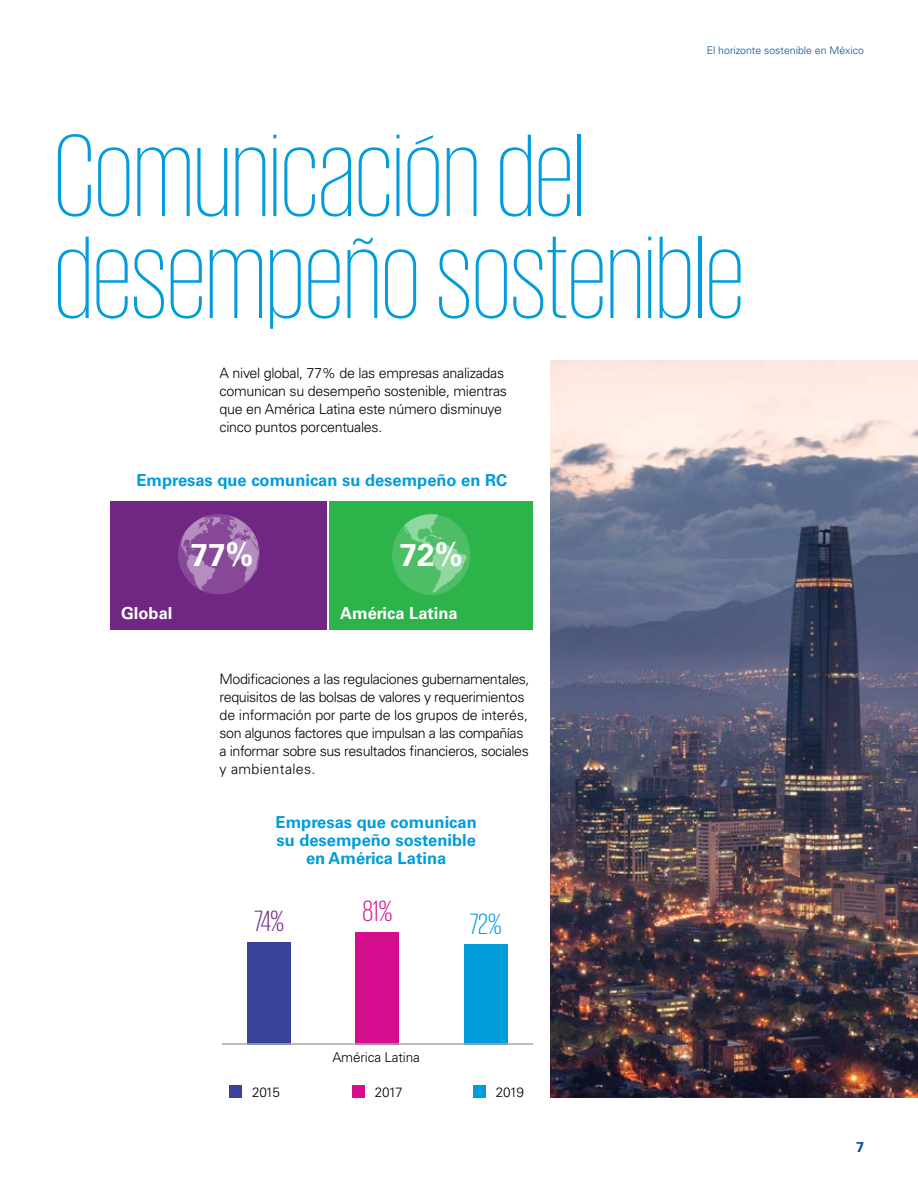
<style>
.page{position:relative;width:918px;height:1188px;background:#fff}
.page>*{position:absolute;margin:0;border:0;box-sizing:border-box;transform-origin:0 0}
.t1{font:200 120px/102px "KPMG";color:#009cdc}
.t2{font:700 31.5px "Univers";color:#fff}
.t3{font:300 30px "KPMG";color:#702784}
.t4{font:300 30px "KPMG";color:#d40e8c}
.t5{font:300 30px "KPMG";color:#009cdc}
.t6{font:700 16.5px/18px "Univers";color:#009cdc;text-align:center}
.t7{font:700 16.5px "Univers";color:#fff}
.t8{font:300 14.25px/18px "Univers";letter-spacing:-.025em;color:#000}
.t9{font:700 14.25px "Univers";color:#004e98}
.t10{font:300 13.5px "Univers";letter-spacing:-.01em;color:#000}
.t11{font:300 10.5px "Univers";color:#004e98}
</style>
<div class="page">
<div style="left:111px;top:502px;width:216px;height:128px;background:#702784"></div>
<div style="left:330px;top:502px;width:203px;height:128px;background:#2cb34a"></div>
<img style="left:551px;top:360px;width:367px;height:737px">
<div style="left:229px;top:1086px;width:13px;height:12px;background:#38449c"></div>
<div style="left:352px;top:1086px;width:12px;height:12px;background:#d40e8c"></div>
<div style="left:473px;top:1086px;width:12px;height:12px;background:#009cdc"></div>
<div style="left:464px;top:945px;width:44px;height:100px;background:#009cdc"></div>
<div style="left:356px;top:932px;width:43px;height:113px;background:#d40e8c"></div>
<div style="left:247px;top:942px;width:44px;height:103px;background:#38449c"></div>
<hr style="left:222px;top:1043px;width:311px;height:2px;background:#a7a9ac">
<div style="left:392px;top:514px;width:78px;height:81px;background:#4dbe66;border-radius:50%"></div>
<svg style="left:404px;top:514px;width:63px;height:79px"></svg>
<svg style="left:181px;top:514px;width:79px;height:78px"></svg>
<p class="t11" style="left:707px;top:44px;width:159px">El horizonte sostenible en México</p>
<h1 class="t1" style="left:54px;top:122px;width:692px">Comunicación del desempeño sostenible</h1>
<p class="t8" style="left:220px;top:364px;width:289px">A nivel global, 77% de las empresas analizadas comunican su desempeño sostenible, mientras que en América Latina este número disminuye cinco puntos porcentuales.</p>
<p class="t6" style="left:136px;top:471px;width:372px">Empresas que comunican su desempeño en RC</p>
<h2 class="t2" style="left:191px;top:537px;width:65px">77%</h2>
<h2 class="t2" style="left:400px;top:537px;width:65px">72%</h2>
<p class="t7" style="left:121px;top:604px;width:53px">Global</p>
<p class="t7" style="left:340px;top:604px;width:119px">América Latina</p>
<p class="t8" style="left:220px;top:670px;width:311px">Modificaciones a las regulaciones gubernamentales, requisitos de las bolsas de valores y requerimientos de información por parte de los grupos de interés, son algunos factores que impulsan a las compañías a informar sobre sus resultados financieros, sociales y ambientales.</p>
<p class="t6" style="left:276px;top:813px;width:203px">Empresas que comunican su desempeño sostenible en América Latina</p>
<h3 class="t3" style="left:254px;top:907px;width:31px">74%</h3>
<h3 class="t4" style="left:362px;top:897px;width:31px">81%</h3>
<p class="t10" style="left:332px;top:1049px;width:89px">América Latina</p>
<p class="t10" style="left:252px;top:1084px;width:29px">2015</p>
<p class="t10" style="left:375px;top:1084px;width:29px">2017</p>
<h3 class="t5" style="left:470px;top:909px;width:33px">72%</h3>
<p class="t10" style="left:496px;top:1084px;width:29px">2019</p>
<p class="t9" style="left:856px;top:1139px;width:9px">7</p>
</div>
